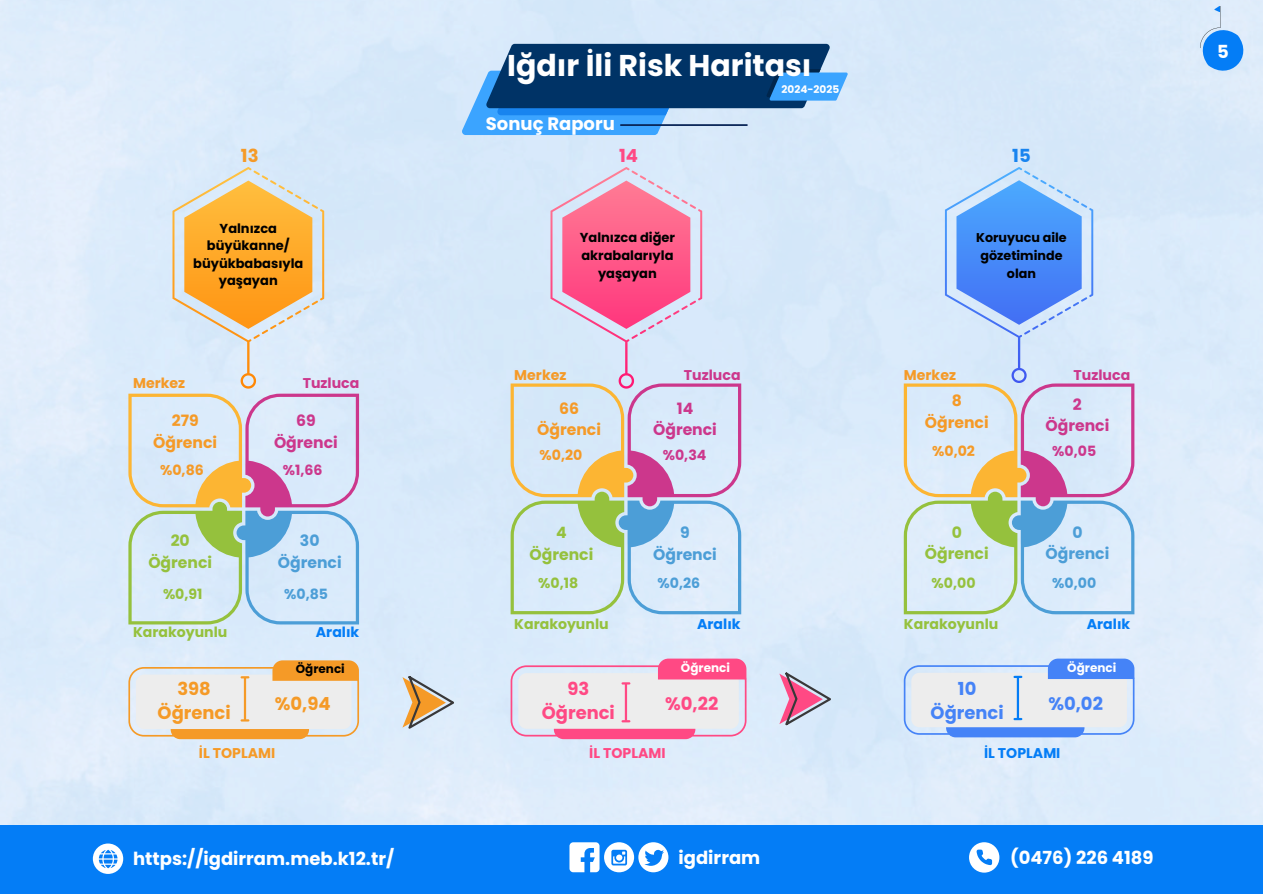
<style>
.page{position:relative;width:1263px;height:894px;background:#fff}
.page>*{position:absolute;margin:0;border:0;box-sizing:border-box;transform-origin:0 0}
.t1{font:700 30px "Poppins";color:#fff}
.t2{font:700 18px "Poppins";color:#fff}
.t3{font:700 18px "Poppins";color:#f59a27}
.t4{font:700 18px "Poppins";color:#ff4984}
.t5{font:700 18px "Poppins";color:#4583f7}
.t6{font:700 18px "Poppins";color:#1884ef}
.t7{font:700 17.85px/24.5px "Poppins";color:#f59a27;text-align:center}
.t8{font:700 17.85px/24.5px "Poppins";color:#ff4984;text-align:center}
.t9{font:700 17.85px/24.5px "Poppins";color:#4583f7;text-align:center}
.t10{font:700 15.6px/21.3px "Poppins";color:#f59a27;text-align:center}
.t11{font:700 15.6px/21.3px "Poppins";color:#cc378c;text-align:center}
.t12{font:700 15.6px/21.3px "Poppins";color:#95c13d;text-align:center}
.t13{font:700 15.6px/21.3px "Poppins";color:#4c9ed7;text-align:center}
.t14{font:700 14.1px "Poppins";color:#95c13d}
.t15{font:700 14.1px "Poppins";color:#f59a27}
.t16{font:700 14.1px "Poppins";color:#cc378c}
.t17{font:700 14.1px "Poppins";color:#047df6}
.t18{font:700 14.1px "Poppins";color:#4c9ed7}
.t19{font:700 14.1px "Poppins";color:#ff4984}
.t20{font:700 13.05px/17.4px "Poppins";color:#000;text-align:center}
.t21{font:700 12.75px/17.7px "Poppins";color:#000;text-align:center}
.t22{font:700 12px "Poppins";color:#fff}
.t23{font:700 12px "Poppins";color:#000}
.t24{font:700 10.5px "Poppins";color:#fff}
</style>
<div class="page">
<div style="left:0;top:0;width:1263px;height:825px;background:#dbebfb"></div>
<div style="left:0;top:825px;width:1263px;height:68px;background:#047df6"></div>
<svg style="left:969px;top:842px;width:30px;height:30px"></svg>
<svg style="left:93px;top:843px;width:30px;height:30px"></svg>
<div style="left:604px;top:842px;width:30px;height:30px;background:#fff;border-radius:50%"></div>
<svg style="left:611px;top:849px;width:16px;height:16px"></svg>
<svg style="left:638px;top:842px;width:30px;height:30px"></svg>
<svg style="left:569px;top:842px;width:30px;height:30px"></svg>
<svg style="left:461px;top:44px;width:387px;height:91px;background:#3c73a8"></svg>
<hr style="left:621px;top:124px;width:126px;height:2px;background:#072355">
<svg style="left:1192px;top:6px;width:62px;height:75px;background:#9fcbf7"></svg>
<div style="left:171px;top:719px;width:138px;height:20px;background:#f59a27;border-radius:10px"></div>
<div style="left:554px;top:719px;width:141px;height:20px;background:#ff4984;border-radius:10px"></div>
<div style="left:946px;top:718px;width:138px;height:19px;background:#4583f7;border-radius:10px"></div>
<svg style="left:402px;top:675px;width:52px;height:53px;background:#cebfa9"></svg>
<svg style="left:779px;top:672px;width:52px;height:53px;background:#cea7c1"></svg>
<svg style="left:128px;top:660px;width:231px;height:76px;background:#ebddc9"></svg>
<svg style="left:511px;top:658px;width:235px;height:78px;background:#edcddb"></svg>
<svg style="left:904px;top:658px;width:230px;height:76px;background:#c9d8f1"></svg>
<svg style="left:128px;top:167px;width:231px;height:457px;background:#dad7ce"></svg>
<svg style="left:511px;top:167px;width:230px;height:447px;background:#d9cbda"></svg>
<svg style="left:904px;top:167px;width:230px;height:447px;background:#c0d4ec"></svg>
<h1 class="t1" style="left:507px;top:48px;width:306px">Iğdır İli Risk Haritası</h1>
<h2 class="t2" style="left:1217px;top:41px;width:13px">5</h2>
<p class="t24" style="left:781px;top:83px;width:59px">2024-2025</p>
<h2 class="t2" style="left:486px;top:113px;width:130px">Sonuç Raporu</h2>
<h2 class="t3" style="left:241px;top:145px;width:19px">13</h2>
<h2 class="t4" style="left:619px;top:145px;width:20px">14</h2>
<h2 class="t6" style="left:1012px;top:145px;width:20px">15</h2>
<p class="t20" style="left:193px;top:220px;width:112px">Yalnızca büyükanne/ büyükbabasıyla yaşayan</p>
<p class="t20" style="left:580px;top:228px;width:97px;line-height:18.1px">Yalnızca diğer akrabalarıyla yaşayan</p>
<p class="t21" style="left:976px;top:229px;width:92px">Koruyucu aile gözetiminde olan</p>
<p class="t15" style="left:133px;top:374px;width:54px">Merkez</p>
<p class="t16" style="left:303px;top:374px;width:58px">Tuzluca</p>
<p class="t10" style="left:153px;top:410px;width:65px">279<br>Öğrenci</p>
<p class="t15" style="left:160px;top:462px;width:45px">%0,86</p>
<p class="t12" style="left:148px;top:530px;width:65px">20<br>Öğrenci</p>
<p class="t14" style="left:163px;top:585px;width:41px">%0,91</p>
<p class="t11" style="left:274px;top:410px;width:65px">69<br>Öğrenci</p>
<p class="t16" style="left:283px;top:462px;width:41px">%1,66</p>
<p class="t13" style="left:278px;top:530px;width:65px">30<br>Öğrenci</p>
<p class="t18" style="left:284px;top:585px;width:45px">%0,85</p>
<p class="t14" style="left:133px;top:623px;width:96px">Karakoyunlu</p>
<p class="t17" style="left:316px;top:623px;width:45px">Aralık</p>
<p class="t15" style="left:514px;top:366px;width:54px">Merkez</p>
<p class="t16" style="left:684px;top:366px;width:58px">Tuzluca</p>
<p class="t10" style="left:537px;top:397px;width:65px">66<br>Öğrenci</p>
<p class="t15" style="left:540px;top:447px;width:44px">%0,20</p>
<p class="t12" style="left:530px;top:522px;width:65px">4<br>Öğrenci</p>
<p class="t14" style="left:538px;top:574px;width:41px">%0,18</p>
<p class="t11" style="left:653px;top:397px;width:65px">14<br>Öğrenci</p>
<p class="t16" style="left:663px;top:447px;width:45px">%0,34</p>
<p class="t13" style="left:653px;top:522px;width:65px">9<br>Öğrenci</p>
<p class="t18" style="left:658px;top:574px;width:44px">%0,26</p>
<p class="t14" style="left:514px;top:615px;width:96px">Karakoyunlu</p>
<p class="t17" style="left:697px;top:615px;width:45px">Aralık</p>
<p class="t15" style="left:904px;top:366px;width:54px">Merkez</p>
<p class="t16" style="left:1073px;top:366px;width:58px">Tuzluca</p>
<p class="t10" style="left:925px;top:390px;width:65px">8<br>Öğrenci</p>
<p class="t15" style="left:932px;top:442px;width:44px">%0,02</p>
<p class="t12" style="left:925px;top:522px;width:65px">0<br>Öğrenci</p>
<p class="t14" style="left:932px;top:574px;width:45px">%0,00</p>
<p class="t11" style="left:1045px;top:394px;width:65px">2<br>Öğrenci</p>
<p class="t16" style="left:1052px;top:442px;width:45px">%0,05</p>
<p class="t13" style="left:1045px;top:522px;width:65px">0<br>Öğrenci</p>
<p class="t18" style="left:1052px;top:574px;width:45px">%0,00</p>
<p class="t14" style="left:904px;top:615px;width:96px">Karakoyunlu</p>
<p class="t17" style="left:1087px;top:615px;width:45px">Aralık</p>
<h3 class="t7" style="left:158px;top:676px;width:75px">398<br>Öğrenci</h3>
<p class="t23" style="left:296px;top:661px;width:50px">Öğrenci</p>
<p class="t22" style="left:681px;top:660px;width:50px">Öğrenci</p>
<p class="t22" style="left:1067px;top:661px;width:50px">Öğrenci</p>
<h2 class="t3" style="left:275px;top:693px;width:57px">%0,94</h2>
<h3 class="t8" style="left:542px;top:676px;width:75px">93<br>Öğrenci</h3>
<h2 class="t4" style="left:665px;top:693px;width:55px">%0,22</h2>
<h3 class="t9" style="left:931px;top:676px;width:75px">10<br>Öğrenci</h3>
<h2 class="t5" style="left:1048px;top:693px;width:56px">%0,02</h2>
<p class="t15" style="left:199px;top:744px;width:78px">İL TOPLAMI</p>
<p class="t19" style="left:589px;top:744px;width:78px">İL TOPLAMI</p>
<p class="t17" style="left:984px;top:744px;width:78px">İL TOPLAMI</p>
<h2 class="t2" style="left:133px;top:848px;width:263px">https://igdirram.meb.k12.tr/</h2>
<h2 class="t2" style="left:679px;top:847px;width:83px">igdirram</h2>
<h2 class="t2" style="left:1010px;top:847px;width:145px">(0476) 226 4189</h2>
</div>
